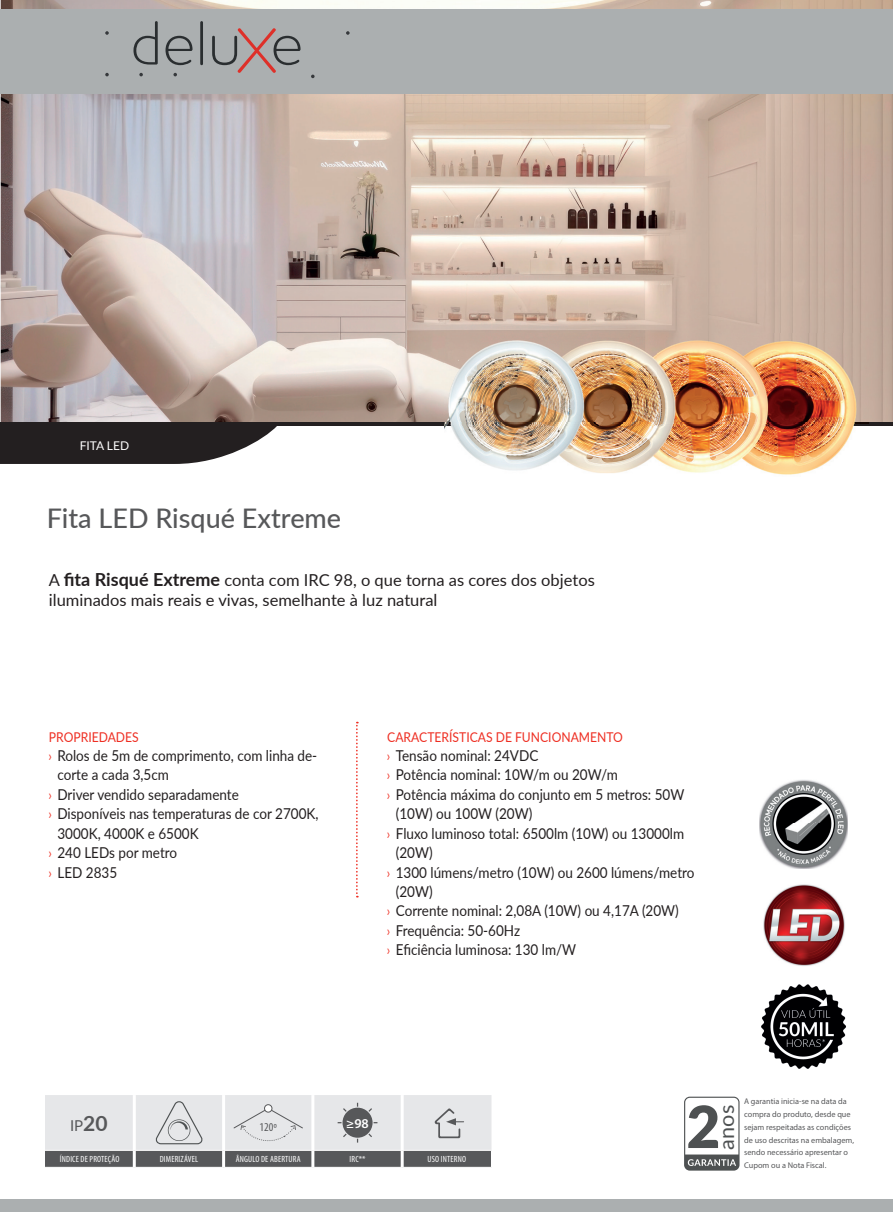
<style>
.page{position:relative;width:893px;height:1212px;background:#fff}
.page>*{position:absolute;margin:0;border:0;box-sizing:border-box;transform-origin:0 0}
.t1{font:900 58.05px "Lato";color:#4e5152}
.t2{font:500 27px "Lato";color:#57585a}
.t3{font:21.6px "Lato";color:#4e5152}
.t4{font:16.5px/19.4px "Lato";color:#231f20}
.t5{font:15px "Lato";color:#231f20;scale:.9 1}
.t6{font:15px "Lato";color:#57585a}
.t7{font:13.5px "Lato";color:#ee2e22;scale:.9 1}
.t8{font:600 13.5px "Myriad Pro";color:#fff}
.t9{font:12px "Lato";color:#fff}
.t10{font:condensed 12px "Myriad Pro";color:#57585a}
.t11{font:condensed 9px "Myriad Pro";letter-spacing:.02em;color:#fff}
.t12{font:8.25px/12.8px "Myriad Pro";color:#57585a}
.s1{font-weight:700;font-size:18px}
.s2{font-family:"Myriad Pro";font-stretch:condensed;color:#ee2e22}
.s3{font-weight:700;font-size:21px}
</style>
<div class="page">
<img style="left:1px;top:0;width:892px;height:423px">
<div style="left:0;top:1199px;width:893px;height:13px;background:#abafb0"></div>
<svg style="left:356px;top:722px;width:2px;height:175px"></svg>
<img style="left:761px;top:984px;width:85px;height:85px">
<img style="left:763px;top:884px;width:82px;height:82px">
<svg style="left:0;top:426px;width:277px;height:38px;background:#3c3939"></svg>
<hr style="left:0;top:423px;width:893px;height:3px;background:#231f20">
<div style="left:0;top:9px;width:893px;height:84px;background:#abafb0"></div>
<svg style="left:105px;top:73px;width:4px;height:3px"></svg>
<svg style="left:139px;top:73px;width:4px;height:3px"></svg>
<svg style="left:173px;top:73px;width:4px;height:3px"></svg>
<svg style="left:311px;top:75px;width:4px;height:3px"></svg>
<svg style="left:105px;top:31px;width:4px;height:4px"></svg>
<svg style="left:346px;top:31px;width:4px;height:4px"></svg>
<svg style="left:133px;top:21px;width:25px;height:44px"></svg>
<svg style="left:166px;top:36px;width:26px;height:29px"></svg>
<hr style="left:200px;top:21px;width:3px;height:44px;background:#2a2e30">
<svg style="left:212px;top:28px;width:89px;height:45px"></svg>
<svg style="left:684px;top:1097px;width:55px;height:73px"></svg>
<img style="left:444px;top:333px;width:424px;height:142px">
<svg style="left:45px;top:1095px;width:447px;height:72px;background:#c2c3c5"></svg>
<img style="left:759px;top:780px;width:89px;height:88px">
<p class="t9" style="left:80px;top:437px;width:51px">FITA LED</p>
<h2 class="t2" style="left:47px;top:499px;width:296px">Fita LED Risqué Extreme</h2>
<p class="t4" style="left:49px;top:570px;width:547px">A <span class="s1">fita Risqué Extreme</span> conta com IRC 98, o que torna as cores dos objetos iluminados mais reais e vivas, semelhante à luz natural</p>
<p class="t7" style="left:49px;top:727px;width:101px">PROPRIEDADES</p>
<p class="t5" style="left:49px;top:745px;width:300px"><span class="s2">›</span> Rolos de 5m de comprimento, com linha de-</p>
<p class="t5" style="left:57px;top:764px;width:125px">corte a cada 3,5cm</p>
<p class="t5" style="left:49px;top:784px;width:213px"><span class="s2">›</span> Driver vendido separadamente</p>
<p class="t5" style="left:49px;top:803px;width:301px"><span class="s2">›</span> Disponíveis nas temperaturas de cor 2700K,</p>
<p class="t5" style="left:57px;top:822px;width:159px">3000K, 4000K e 6500K</p>
<p class="t5" style="left:49px;top:842px;width:144px"><span class="s2">›</span> 240 LEDs por metro</p>
<p class="t5" style="left:49px;top:861px;width:77px"><span class="s2">›</span> LED 2835</p>
<p class="t7" style="left:387px;top:727px;width:263px">CARACTERÍSTICAS DE FUNCIONAMENTO</p>
<p class="t5" style="left:387px;top:745px;width:169px"><span class="s2">›</span> Tensão nominal: 24VDC</p>
<p class="t5" style="left:387px;top:764px;width:258px"><span class="s2">›</span> Potência nominal: 10W/m ou 20W/m</p>
<p class="t5" style="left:387px;top:784px;width:332px"><span class="s2">›</span> Potência máxima do conjunto em 5 metros: 50W</p>
<p class="t5" style="left:396px;top:803px;width:153px">(10W) ou 100W (20W)</p>
<p class="t5" style="left:387px;top:822px;width:331px"><span class="s2">›</span> Fluxo luminoso total: 6500lm (10W) ou 13000lm</p>
<p class="t5" style="left:396px;top:842px;width:42px">(20W)</p>
<p class="t5" style="left:387px;top:861px;width:343px"><span class="s2">›</span> 1300 lúmens/metro (10W) ou 2600 lúmens/metro</p>
<p class="t5" style="left:396px;top:881px;width:42px">(20W)</p>
<p class="t5" style="left:387px;top:900px;width:325px"><span class="s2">›</span> Corrente nominal: 2,08A (10W) ou 4,17A (20W)</p>
<p class="t5" style="left:387px;top:919px;width:149px"><span class="s2">›</span> Frequência: 50-60Hz</p>
<p class="t5" style="left:387px;top:939px;width:211px"><span class="s2">›</span> Eficiência luminosa: 130 lm/W</p>
<p class="t6" style="left:70px;top:1115px;width:39px">IP<span class="s3">20</span></p>
<p class="t10" style="left:259px;top:1119px;width:19px">120º</p>
<p class="t8" style="left:346px;top:1114px;width:24px">≥98</p>
<p class="t11" style="left:60px;top:1154px;width:61px">ÍNDICE DE PROTEÇÃO</p>
<p class="t11" style="left:160px;top:1154px;width:40px">DIMERIZÁVEL</p>
<p class="t11" style="left:236px;top:1154px;width:66px">ÂNGULO DE ABERTURA</p>
<p class="t11" style="left:350px;top:1154px;width:17px">IRC**</p>
<p class="t11" style="left:427px;top:1154px;width:40px">USO INTERNO</p>
<h1 class="t1" style="left:686px;top:1083px;width:35px">2</h1>
<h3 class="t3" style="left:711px;top:1149px;width:46px;rotate:-90deg">anos</h3>
<p class="t12" style="left:744px;top:1095px;width:112px">A garantia inicia-se na data da compra do produto, desde que sejam respeitadas as condições de uso descritas na embalagem, sendo necessário apresentar o<br>Cupom ou a Nota Fiscal.</p>
</div>
